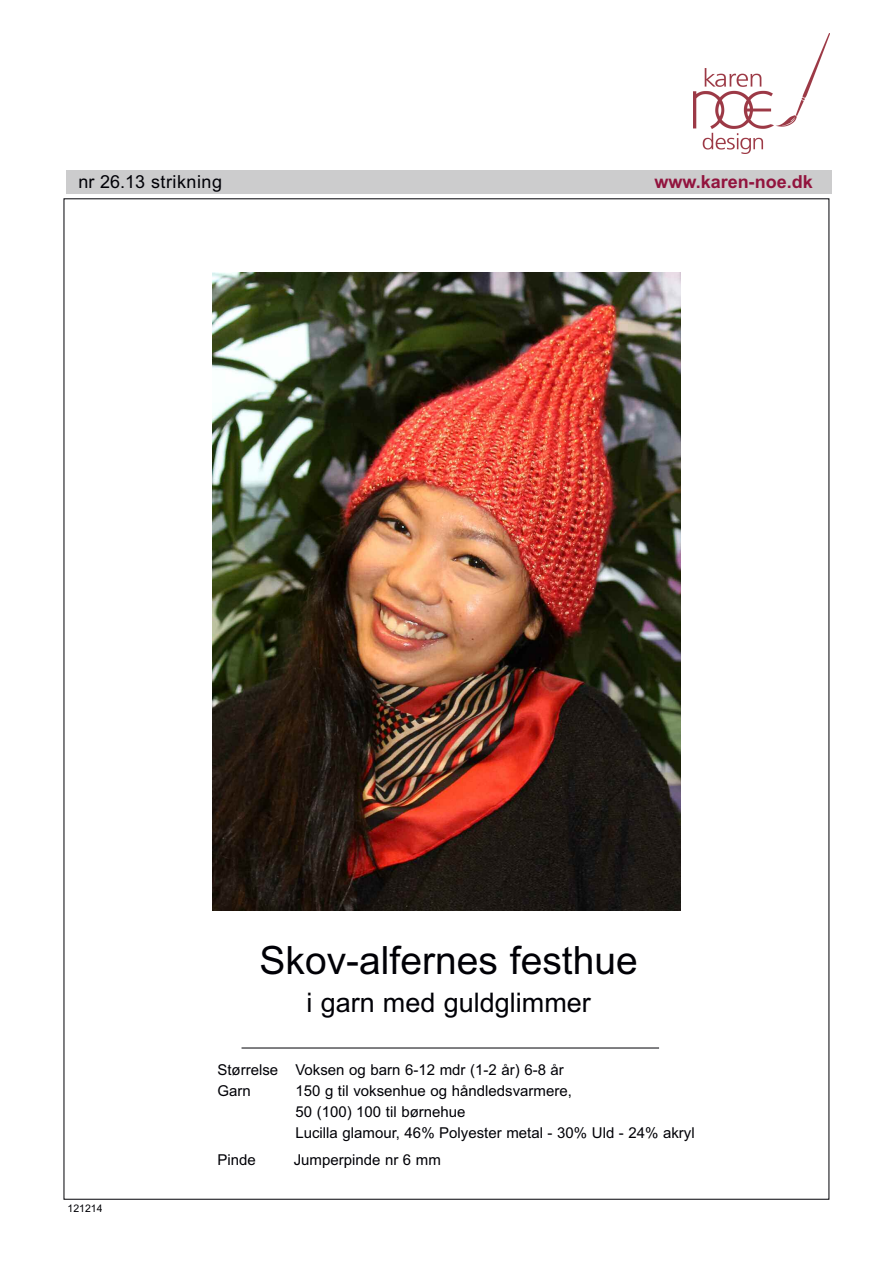
<style>
.page{position:relative;width:893px;height:1263px;background:#fff}
.page>*{position:absolute;margin:0;border:0;box-sizing:border-box;transform-origin:0 0}
.t1{font:39px "Arial";color:#000006}
.t2{font:27px "Arial";color:#000006}
.t3{font:18px "Arial";letter-spacing:.03em;color:#000006}
.t4{font:700 18px "Arial";color:#92143e}
.t5{font:15px/21px "Arial";color:#000006}
.t6{font:10.5px "Arial";color:#000006}
</style>
<div class="page">
<div style="left:66px;top:171px;width:765px;height:23px;background:#cccccd"></div>
<hr style="left:242px;top:1048px;width:417px;height:1px;background:#000006">
<img style="left:212px;top:272px;width:468px;height:638px">
<img style="left:693px;top:33px;width:136px;height:120px">
<p class="t3" style="left:79px;top:171px;width:145px">nr 26.13 strikning</p>
<p class="t4" style="left:654px;top:171px;width:160px">www.karen-noe.dk</p>
<h1 class="t1" style="left:259px;top:938px;width:380px">Skov-alfernes festhue</h1>
<h2 class="t2" style="left:306px;top:986px;width:286px">i garn med guldglimmer</h2>
<p class="t5" style="left:217px;top:1059px;width:348px">Størrelse Voksen og barn 6-12 mdr (1-2 år) 6-8 år<br>Garn</p>
<p class="t5" style="left:295px;top:1080px;width:401px">150 g til voksenhue og håndledsvarmere,<br>50 (100) 100 til børnehue<br>Lucilla glamour, 46% Polyester metal - 30% Uld - 24% akryl</p>
<p class="t6" style="left:67px;top:1202px;width:37px">121214</p>
<p class="t5" style="left:217px;top:1149px;width:40px">Pinde</p>
<p class="t5" style="left:294px;top:1149px;width:149px">Jumperpinde nr 6 mm</p>
</div>
